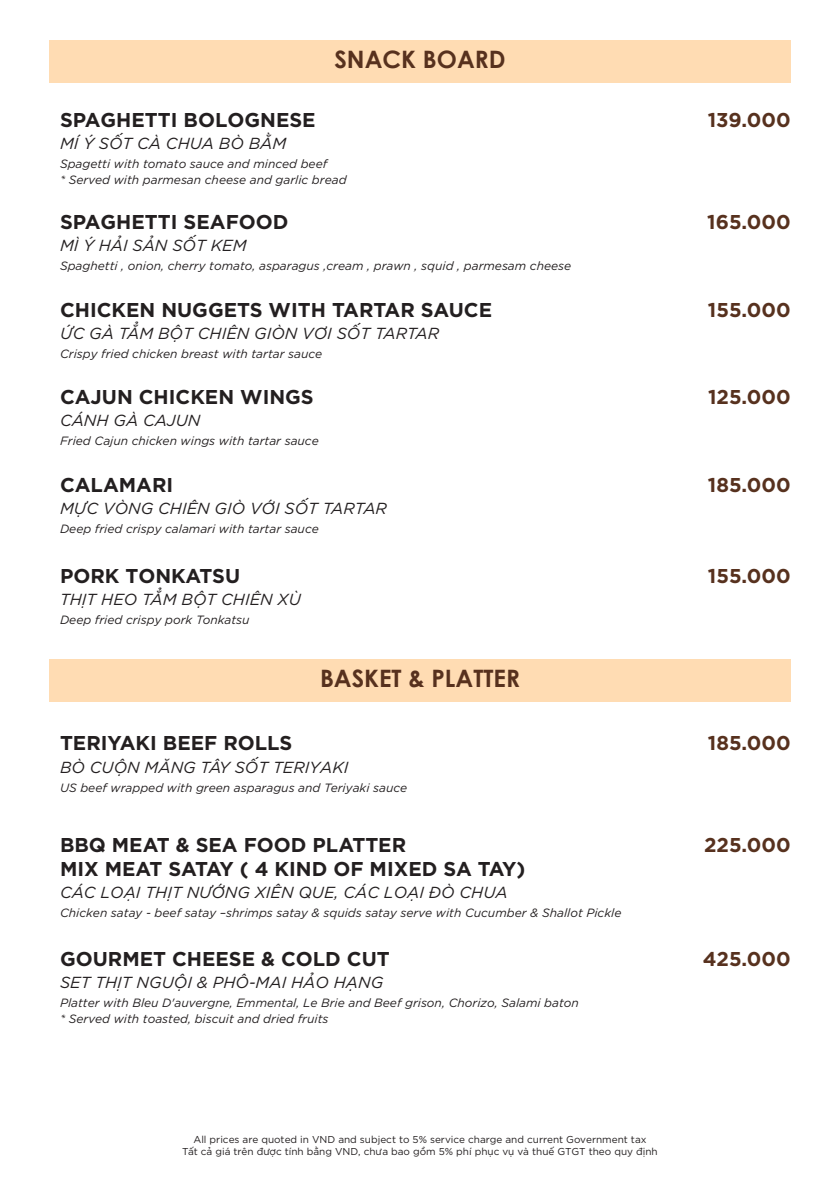
<style>
.page{position:relative;width:840px;height:1191px;background:#fff}
.page>*{position:absolute;margin:0;border:0;box-sizing:border-box;transform-origin:0 0}
.t1{font:700 24px "Century Gothic";color:#57311e}
.t2{font:700 20px/24px "SVN Gotham";color:#231f20}
.t3{font:700 20px "SVN Gotham";color:#57311e}
.t4{font:italic 16px "SVN Gotham";color:#231f20}
.t5{font:italic 12px/16px "SVN Gotham";color:#231f20}
.t6{font:10px/12px "SVN Gotham";color:#231f20;text-align:center}
</style>
<div class="page">
<div style="left:49px;top:40px;width:741px;height:43px;background:#ffdcb3"></div>
<div style="left:49px;top:659px;width:741px;height:42px;background:#ffdcb3"></div>
<h1 class="t1" style="left:334px;top:41px;width:172px">SNACK BOARD</h1>
<h2 class="t2" style="left:60px;top:106px;width:257px">SPAGHETTI BOLOGNESE</h2>
<h2 class="t3" style="left:707px;top:104px;width:84px">139.000</h2>
<h3 class="t4" style="left:60px;top:132px;width:228px">MÍ Ý SỐT CÀ CHUA BÒ BẰM</h3>
<p class="t5" style="left:60px;top:155px;width:288px">Spagetti with tomato sauce and minced beef<br>* Served with parmesan cheese and garlic bread</p>
<h2 class="t2" style="left:60px;top:208px;width:230px">SPAGHETTI SEAFOOD</h2>
<h2 class="t3" style="left:707px;top:205px;width:85px">165.000</h2>
<h3 class="t4" style="left:60px;top:233px;width:188px">MÌ Ý HẢI SẢN SỐT KEM</h3>
<p class="t5" style="left:60px;top:257px;width:512px">Spaghetti , onion, cherry tomato, asparagus ,cream , prawn , squid , parmesam cheese</p>
<h2 class="t2" style="left:60px;top:296px;width:433px">CHICKEN NUGGETS WITH TARTAR SAUCE</h2>
<h2 class="t3" style="left:707px;top:293px;width:84px">155.000</h2>
<h3 class="t4" style="left:60px;top:321px;width:380px">ỨC GÀ TẲM BỘT CHIÊN GIÒN VƠI SỐT TARTAR</h3>
<p class="t5" style="left:60px;top:344px;width:263px">Crispy fried chicken breast with tartar sauce</p>
<h2 class="t2" style="left:60px;top:383px;width:255px">CAJUN CHICKEN WINGS</h2>
<h2 class="t3" style="left:707px;top:381px;width:84px">125.000</h2>
<h3 class="t4" style="left:60px;top:409px;width:142px">CÁNH GÀ CAJUN</h3>
<p class="t5" style="left:60px;top:432px;width:260px">Fried Cajun chicken wings with tartar sauce</p>
<h2 class="t2" style="left:60px;top:471px;width:115px">CALAMARI</h2>
<h2 class="t3" style="left:707px;top:468px;width:84px">185.000</h2>
<h3 class="t4" style="left:60px;top:496px;width:328px">MỰC VÒNG CHIÊN GIÒ VỚI SỐT TARTAR</h3>
<p class="t5" style="left:60px;top:520px;width:260px">Deep fried crispy calamari with tartar sauce</p>
<h2 class="t2" style="left:60px;top:562px;width:181px">PORK TONKATSU</h2>
<h2 class="t3" style="left:707px;top:559px;width:84px">155.000</h2>
<h3 class="t4" style="left:60px;top:587px;width:242px">THỊT HEO TẲM BỘT CHIÊN XÙ</h3>
<p class="t5" style="left:60px;top:610px;width:191px">Deep fried crispy pork Tonkatsu</p>
<h1 class="t1" style="left:320px;top:660px;width:201px">BASKET &amp; PLATTER</h1>
<h2 class="t2" style="left:60px;top:729px;width:234px">TERIYAKI BEEF ROLLS</h2>
<h2 class="t3" style="left:707px;top:727px;width:84px">185.000</h2>
<h3 class="t4" style="left:60px;top:755px;width:290px">BÒ CUỘN MĂNG TÂY SỐT TERIYAKI</h3>
<p class="t5" style="left:60px;top:778px;width:348px">US beef wrapped with green asparagus and Teriyaki sauce</p>
<h2 class="t2" style="left:60px;top:831px;width:467px">BBQ MEAT &amp; SEA FOOD PLATTER<br>MIX MEAT SATAY ( 4 KIND OF MIXED SA TAY)</h2>
<h2 class="t3" style="left:703px;top:828px;width:88px">225.000</h2>
<h3 class="t4" style="left:60px;top:880px;width:449px">CÁC LOẠI THỊT NƯỚNG XIÊN QUE, CÁC LOẠI ĐÒ CHUA</h3>
<p class="t5" style="left:60px;top:903px;width:562px">Chicken satay - beef satay –shrimps satay &amp; squids satay serve with Cucumber &amp; Shallot Pickle</p>
<h2 class="t2" style="left:60px;top:945px;width:331px">GOURMET CHEESE &amp; COLD CUT</h2>
<h2 class="t3" style="left:702px;top:942px;width:89px">425.000</h2>
<h3 class="t4" style="left:60px;top:970px;width:324px">SET THỊT NGUỘI &amp; PHÔ-MAI HẢO HẠNG</h3>
<p class="t5" style="left:60px;top:994px;width:520px">Platter with Bleu D'auvergne, Emmental, Le Brie and Beef grison, Chorizo, Salami baton * Served with toasted, biscuit and dried fruits</p>
<p class="t6" style="left:182px;top:1132px;width:476px">All prices are quoted in VND and subject to 5% service charge and current Government tax<br>Tất cả giá trên được tính bằng VND, chưa bao gồm 5% phí phục vụ và thuế GTGT theo quy định</p>
</div>
